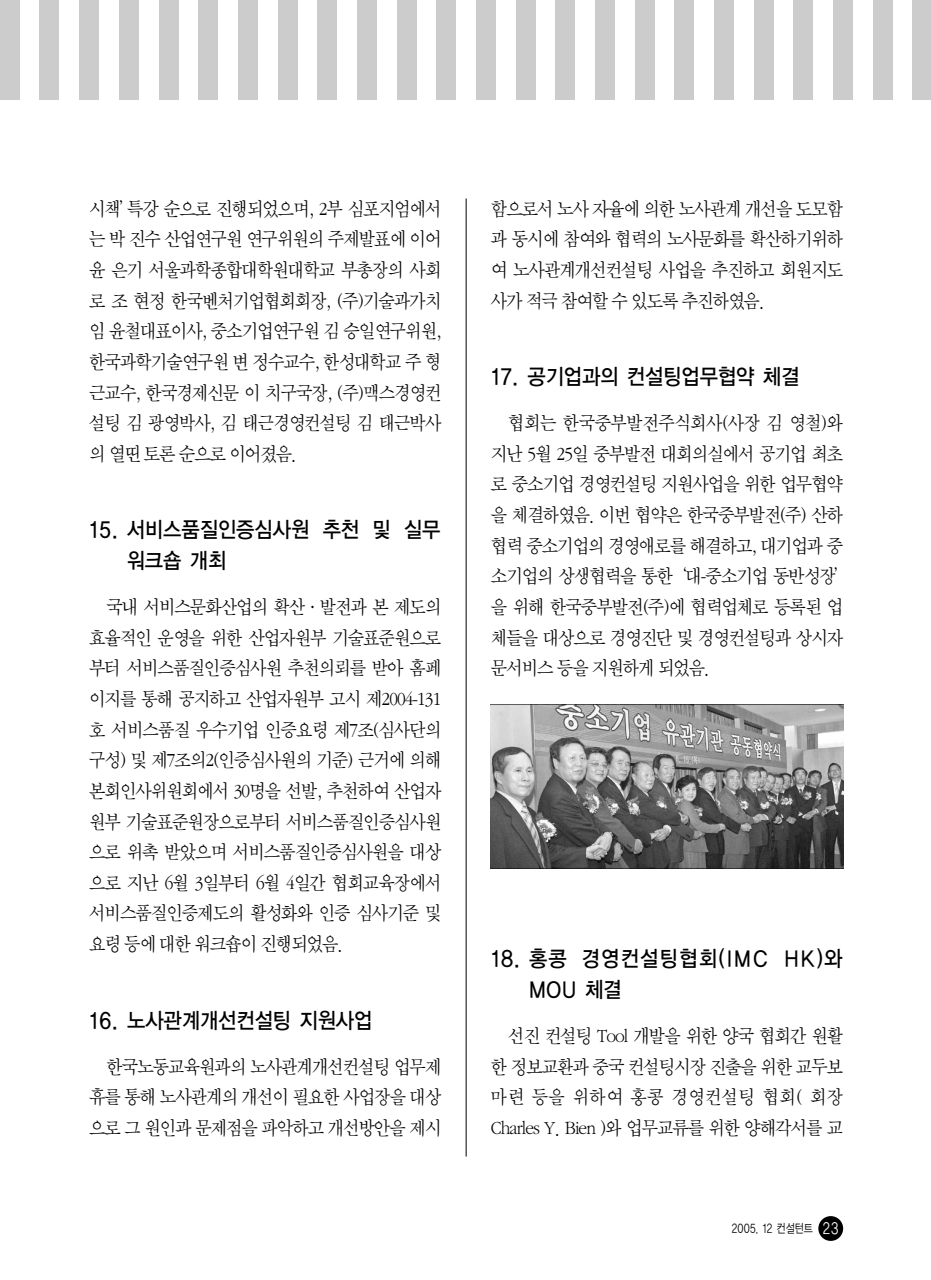
<style>
.page{position:relative;width:931px;height:1280px;background:#fff}
.page>*{position:absolute;margin:0;border:0;box-sizing:border-box;transform-origin:0 0}
.t1{font:21.88px/30.6px "YGO13";letter-spacing:-.075em;color:#000;scale:.9 1}
.t2{font:21.88px/30.6px "YGO13";letter-spacing:-.005em;color:#000;scale:.9 1}
.t3{font:20.12px/30.6px "Sand Sm";letter-spacing:-.045em;color:#000;text-align:justify;scale:.9 1}
.t4{font:12.25px "YGO12";letter-spacing:-.07em;color:#000;scale:.8 1}
.s1{font-size:15.75px;color:#fff}
</style>
<div class="page">
<div style="left:818px;top:1215px;width:25px;height:25px;background:#000;border-radius:50%"></div>
<hr style="left:466px;top:198px;width:1px;height:958px;background:#000">
<img style="left:491px;top:704px;width:352px;height:164px">
<div style="left:0;top:0;width:20px;height:99px;background:#ccc"></div>
<div style="left:40px;top:0;width:19px;height:99px;background:#ccc"></div>
<div style="left:79px;top:0;width:20px;height:99px;background:#ccc"></div>
<div style="left:119px;top:0;width:20px;height:99px;background:#ccc"></div>
<div style="left:159px;top:0;width:19px;height:99px;background:#ccc"></div>
<div style="left:198px;top:0;width:20px;height:99px;background:#ccc"></div>
<div style="left:238px;top:0;width:20px;height:99px;background:#ccc"></div>
<div style="left:278px;top:0;width:19px;height:99px;background:#ccc"></div>
<div style="left:317px;top:0;width:20px;height:99px;background:#ccc"></div>
<div style="left:357px;top:0;width:20px;height:99px;background:#ccc"></div>
<div style="left:397px;top:0;width:20px;height:99px;background:#ccc"></div>
<div style="left:436px;top:0;width:20px;height:99px;background:#ccc"></div>
<div style="left:476px;top:0;width:20px;height:99px;background:#ccc"></div>
<div style="left:516px;top:0;width:20px;height:99px;background:#ccc"></div>
<div style="left:555px;top:0;width:20px;height:99px;background:#ccc"></div>
<div style="left:595px;top:0;width:20px;height:99px;background:#ccc"></div>
<div style="left:635px;top:0;width:20px;height:99px;background:#ccc"></div>
<div style="left:675px;top:0;width:19px;height:99px;background:#ccc"></div>
<div style="left:714px;top:0;width:20px;height:99px;background:#ccc"></div>
<div style="left:754px;top:0;width:20px;height:99px;background:#ccc"></div>
<div style="left:794px;top:0;width:19px;height:99px;background:#ccc"></div>
<div style="left:833px;top:0;width:20px;height:99px;background:#ccc"></div>
<div style="left:873px;top:0;width:20px;height:99px;background:#ccc"></div>
<div style="left:913px;top:0;width:18px;height:99px;background:#ccc"></div>
<p class="t3" style="left:89px;top:194px;width:393px">시책’특강 순으로 진행되었으며, 2부 심포지엄에서 는 박 진수 산업연구원 연구위원의 주제발표에 이어 윤 은기 서울과학종합대학원대학교 부총장의 사회 로 조 현정 한국벤처기업협회회장, (주)기술과가치 임 윤철대표이사, 중소기업연구원 김 승일연구위원, 한국과학기술연구원 변 정수교수, 한성대학교 주 형 근교수, 한국경제신문 이 치구국장, (주)맥스경영컨 설팅 김 광영박사, 김 태근경영컨설팅 김 태근박사 의 열띤 토론 순으로 이어졌음.</p>
<p class="t1" style="left:126px;top:516px;width:352px;text-indent:-37px">15. 서비스품질인증심사원 추천 및 실무 워크숍 개최</p>
<p class="t3" style="left:89px;top:593px;width:393px;text-indent:17px">국내 서비스문화산업의 확산·발전과 본 제도의 효율적인 운영을 위한 산업자원부 기술표준원으로 부터 서비스품질인증심사원 추천의뢰를 받아 홈페 이지를 통해 공지하고 산업자원부 고시 제2004-131 호 서비스품질 우수기업 인증요령 제7조(심사단의 구성) 및 제7조의2(인증심사원의 기준) 근거에 의해 본회인사위원회에서 30명을 선발, 추천하여 산업자 원부 기술표준원장으로부터 서비스품질인증심사원 으로 위촉 받았으며 서비스품질인증심사원을 대상 으로 지난 6월 3일부터 6월 4일간 협회교육장에서 서비스품질인증제도의 활성화와 인증 심사기준 및 요령 등에 대한 워크숍이 진행되었음.</p>
<p class="t1" style="left:89px;top:1006px;width:317px">16. 노사관계개선컨설팅 지원사업</p>
<p class="t3" style="left:89px;top:1052px;width:393px;text-indent:17px">한국노동교육원과의 노사관계개선컨설팅 업무제 휴를 통해 노사관계의 개선이 필요한 사업장을 대상 으로 그 원인과 문제점을 파악하고 개선방안을 제시</p>
<p class="t3" style="left:491px;top:194px;width:393px">함으로서 노사 자율에 의한 노사관계 개선을 도모함 과 동시에 참여와 협력의 노사문화를 확산하기위하 여 노사관계개선컨설팅 사업을 추진하고 회원지도 사가 적극 참여할 수 있도록 추진하였음.</p>
<p class="t1" style="left:491px;top:362px;width:345px">17. 공기업과의 컨설팅업무협약 체결</p>
<p class="t3" style="left:491px;top:409px;width:402px;text-align:left;text-indent:17px">협회는 한국중부발전주식회사(사장 김 영철)와 지난 5월 25일 중부발전 대회의실에서 공기업 최초 로 중소기업 경영컨설팅 지원사업을 위한 업무협약 을 체결하였음. 이번 협약은 한국중부발전(주) 산하 협력 중소기업의 경영애로를 해결하고, 대기업과 중 소기업의 상생협력을 통한‘대-중소기업 동반성장’ 을 위해 한국중부발전(주)에 협력업체로 등록된 업 체들을 대상으로 경영진단 및 경영컨설팅과 상시자 문서비스 등을 지원하게 되었음.</p>
<p class="t2" style="left:528px;top:944px;width:351px;text-indent:-37px">18. 홍콩 경영컨설팅협회(IMC HK)와<br>MOU 체결</p>
<p class="t3" style="left:491px;top:1021px;width:393px;text-indent:17px">선진 컨설팅 Tool 개발을 위한 양국 협회간 원활 한 정보교환과 중국 컨설팅시장 진출을 위한 교두보 마련 등을 위하여 홍콩 경영컨설팅 협회( 회장 Charles Y. Bien )와 업무교류를 위한 양해각서를 교</p>
<p class="t4" style="left:731px;top:1222px;width:136px">2005. 12 컨설턴트 <span class="s1">23</span></p>
</div>
